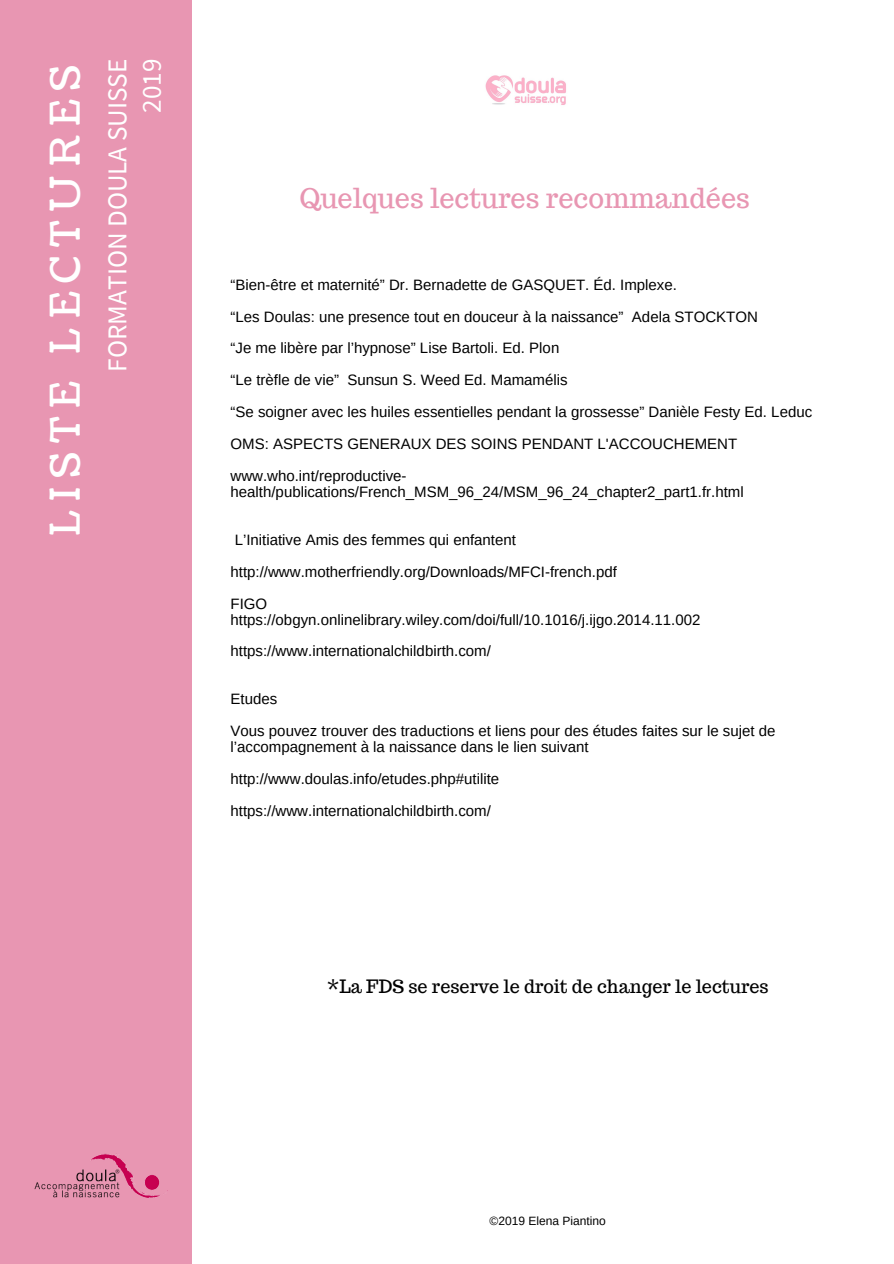
<style>
.page{position:relative;width:894px;height:1264px;background:#fff}
.page>*{position:absolute;margin:0;border:0;box-sizing:border-box;transform-origin:0 0}
.t1{font:40.8px "Coustard";letter-spacing:.22em;color:#fff}
.t2{font:27.15px/34.3px "Source Sans Pro";color:#fff;text-align:right}
.t3{font:27px "Trocchi";color:#e896b2}
.t4{font:18px "Trocchi";color:#000}
.t5{font:15px/31.8px "Arimo";color:#000}
.t6{font:12px "Arimo";color:#000}
</style>
<div class="page">
<div style="left:0;top:0;width:191px;height:1263px;background:#e896b2"></div>
<img style="left:485px;top:75px;width:81px;height:30px">
<img style="left:34px;top:1153px;width:126px;height:44px">
<h1 class="t1" style="left:38px;top:536px;width:473px;rotate:-90deg">LISTE LECTURES</h1>
<h2 class="t2" style="left:99px;top:371px;width:314px;rotate:-90deg">FORMATION DOULA SUISSE<br>2019</h2>
<h3 class="t3" style="left:299px;top:180px;width:452px">Quelques lectures recommandées</h3>
<p class="t5" style="left:230px;top:268px;width:583px">“Bien-être et maternité” Dr. Bernadette de GASQUET. Éd. Implexe.<br>“Les Doulas: une presence tout en douceur à la naissance” Adela STOCKTON<br>“Je me libère par l’hypnose” Lise Bartoli. Ed. Plon<br>“Le trèfle de vie” Sunsun S. Weed Ed. Mamamélis<br>“Se soigner avec les huiles essentielles pendant la grossesse” Danièle Festy Ed. Leduc OMS: ASPECTS GENERAUX DES SOINS PENDANT L'ACCOUCHEMENT www.who.int/reproductive-</p>
<p class="t5" style="left:230px;top:476px;width:514px">health/publications/French_MSM_96_24/MSM_96_24_chapter2_part1.fr.html</p>
<p class="t5" style="left:230px;top:523px;width:387px">L’Initiative Amis des femmes qui enfantent http://www.motherfriendly.org/Downloads/MFCI-french.pdf<br>FIGO</p>
<p class="t5" style="left:230px;top:603px;width:471px">https://obgyn.onlinelibrary.wiley.com/doi/full/10.1016/j.ijgo.2014.11.002 https://www.internationalchildbirth.com/</p>
<p class="t5" style="left:230px;top:683px;width:546px">Etudes<br>Vous pouvez trouver des traductions et liens pour des études faites sur le sujet de</p>
<p class="t5" style="left:230px;top:731px;width:359px">l’accompagnement à la naissance dans le lien suivant http://www.doulas.info/etudes.php#utilite https://www.internationalchildbirth.com/</p>
<p class="t4" style="left:327px;top:974px;width:443px">*La FDS se reserve le droit de changer le lectures</p>
<p class="t6" style="left:489px;top:1214px;width:118px">©2019 Elena Piantino</p>
</div>
